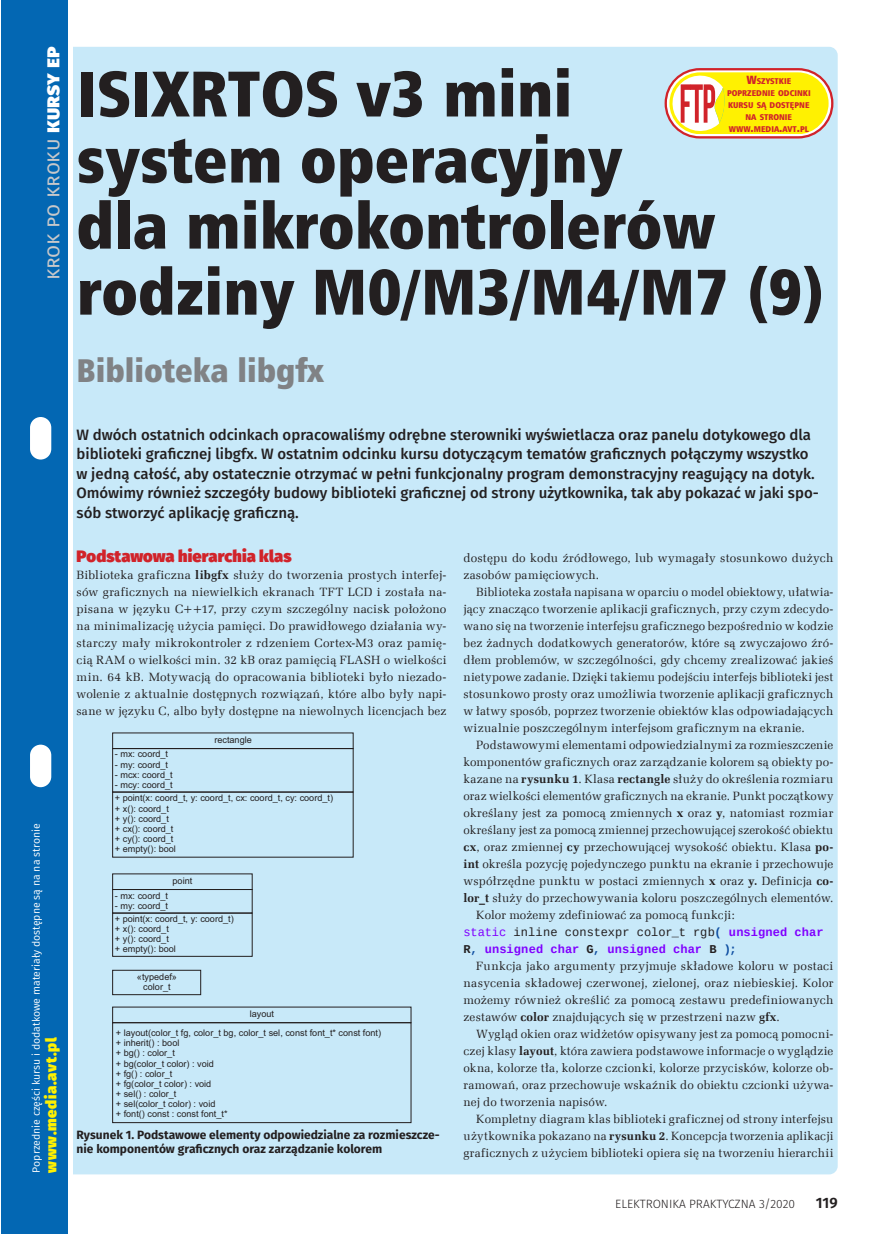
<style>
.page{position:relative;width:893px;height:1234px;background:#fff}
.page>*{position:absolute;margin:0;border:0;box-sizing:border-box;transform-origin:0 0}
._9_tytul{font:64.5px/66px "Humnst 777 X Blk Cn EU";color:#231f20}
._0_podtytul{font:33px "Humnst 777 X Blk Cn EU";color:#808285}
.t1{font:21px "Fira Sans";letter-spacing:-.005em;color:#c7c8ca}
._3_Srodtytul{font:900 16.5px "Fira Sans";color:#d1232a}
._2_lead{font:500 15px/19.5px "Fira Sans";color:#231f20}
.t2{font:900 15px "Fira Sans";letter-spacing:.05em;color:#fff101}
.t3{font:600 15px "Fira Sans";color:#231f20}
._1_Body{font:12px/17px "Zapf Ellipt EU";letter-spacing:.015em;color:#231f20;text-align:justify}
._4_Podpis{font:700 12px/14.4px "Fira Sans";color:#231f20}
._1_Body-2{font:700 12px/17px "Liberation Mono";letter-spacing:.01em;color:#8000ff}
.t4{font:300 12px "Fira Sans";color:#231f20}
.t5{font:10.5px "Fira Sans";color:#fff}
.t6{font:9.15px/10.2px "Arial";color:#231f20}
._7_Tabela{font:8.4px/12px "Humnst 777 X Blk Cn EU";color:#d1232a;text-align:center}
.s1{font-weight:800;color:#fff}
.s2{font-size:12px}
.s3{font-weight:700}
.s4{font-weight:400}
.s5{font-weight:400;color:#231f20}
.s6{color:#0d4da1}
.s7{color:#231f20}
</style>
<div class="page">
<div style="left:6px;top:47px;width:832px;height:1127px;background:#c8e9f9;border-radius:9px"></div>
<div style="left:1px;top:0;width:68px;height:1233px;background:#0367b3"></div>
<div style="left:30px;top:417px;width:21px;height:42px;background:#fff;border-radius:11px"></div>
<div style="left:30px;top:744px;width:21px;height:43px;background:#fff;border-radius:11px"></div>
<hr style="left:68px;top:0;width:4px;height:1233px;background:#fff">
<svg style="left:665px;top:68px;width:168px;height:70px"></svg>
<div style="left:112px;top:748px;width:242px;height:44px;border:1px solid #231f20"></div>
<div style="left:112px;top:791px;width:242px;height:66px;border:1px solid #231f20"></div>
<div style="left:112px;top:888px;width:141px;height:25px;border:1px solid #231f20"></div>
<div style="left:112px;top:912px;width:141px;height:44px;border:1px solid #231f20"></div>
<div style="left:112px;top:969px;width:89px;height:25px;border:1px solid #231f20"></div>
<div style="left:112px;top:1022px;width:299px;height:100px;border:1px solid #231f20"></div>
<h3 class="t1" style="left:36px;top:280px;width:235px;rotate:-90deg">Krok po kroku <span class="s1">Kursy EP</span></h3>
<p class="t5" style="left:28px;top:1172px;width:350px;rotate:-90deg">Poprzednie części kursu i dodatkowe materiały dostępne są na na stronie</p>
<p class="t2" style="left:37px;top:1172px;width:137px;rotate:-90deg">www.media.avt.pl</p>
<p class="_9_tytul" style="left:77px;top:61px;width:749px">ISIXRTOS v3 mini<br>system operacyjny<br>dla mikrokontrolerów rodziny M0/M3/M4/M7 (9)</p>
<p class="_7_Tabela" style="left:727px;top:75px;width:85px"><span class="s2">W</span>SZYSTKIE<br>POPRZEDNIE ODCINKI<br>KURSU SĄ DOSTĘPNE<br>NA STRONIE</p>
<p class="_7_Tabela" style="left:729px;top:123px;width:82px">WWW<span class="s2">.</span>MEDIA<span class="s2">.</span>AVT<span class="s2">.</span>PL</p>
<p class="_0_podtytul" style="left:77px;top:349px;width:249px">Biblioteka libgfx</p>
<p class="_2_lead" style="left:77px;top:423px;width:744px">W dwóch ostatnich odcinkach opracowaliśmy odrębne sterowniki wyświetlacza oraz panelu dotykowego dla biblioteki graficznej libgfx. W ostatnim odcinku kursu dotyczącym tematów graficznych połączymy wszystko w jedną całość, aby ostatecznie otrzymać w pełni funkcjonalny program demonstracyjny reagujący na dotyk.<br>Omówimy również szczegóły budowy biblioteki graficznej od strony użytkownika, tak aby pokazać w jaki spo&shy;sób stworzyć aplikację graficzną.</p>
<p class="_3_Srodtytul" style="left:77px;top:540px;width:217px">Podstawowa hierarchia klas</p>
<p class="_1_Body" style="left:77px;top:566px;width:371px">Biblioteka graficzna <span class="s3">libgfx</span> służy do tworzenia prostych interfej&shy;sów graficznych na niewielkich ekranach TFT LCD i została na&shy;pisana w języku C++17, przy czym szczególny nacisk położono na minimalizację użycia pamięci. Do prawidłowego działania wy&shy;starczy mały mikrokontroler z rdzeniem Cortex-M3 oraz pamię&shy;cią RAM o wielkości min. 32 kB oraz pamięcią FLASH o wielkości min. 64 kB. Motywacją do opracowania biblioteki było niezado&shy;wolenie z aktualnie dostępnych rozwiązań, które albo były napi&shy;sane w języku C, albo były dostępne na niewolnych licencjach bez</p>
<p class="t6" style="left:214px;top:734px;width:39px">rectangle</p>
<p class="t6" style="left:115px;top:748px;width:55px">- mx: coord_t</p>
<p class="t6" style="left:115px;top:759px;width:55px">- my: coord_t</p>
<p class="t6" style="left:115px;top:769px;width:59px">- mcx: coord_t</p>
<p class="t6" style="left:115px;top:777px;width:220px;line-height:13.5px">- mcy: coord_t<br>+ point(x: coord_t, y: coord_t, cx: coord_t, cy: coord_t)</p>
<p class="t6" style="left:115px;top:803px;width:63px">+ x(): coord_t + y(): coord_t + cx(): coord_t + cy(): coord_t + empty(): bool</p>
<p class="t6" style="left:173px;top:875px;width:21px">point</p>
<p class="t6" style="left:115px;top:889px;width:55px">- mx: coord_t</p>
<p class="t6" style="left:115px;top:898px;width:120px;line-height:13px">- my: coord_t<br>+ point(x: coord_t, y: coord_t)</p>
<p class="t6" style="left:115px;top:923px;width:63px">+ x(): coord_t + y(): coord_t + empty(): bool</p>
<p class="t6" style="left:137px;top:971px;width:42px;text-align:center">«typedef» color_t</p>
<p class="t6" style="left:116px;top:1004px;width:267px;line-height:18.8px;text-indent:134px">layout<br>+ layout(color_t fg, color_t bg, color_t sel, const font_t* const font)</p>
<p class="t6" style="left:116px;top:1037px;width:113px">+ inherit() : bool<br>+ bg() : color_t<br>+ bg(color_t color) : void<br>+ fg() : color_t<br>+ fg(color_t color) : void<br>+ sel() : color_t<br>+ sel(color_t color) : void<br>+ font() const : const font_t*</p>
<p class="_4_Podpis" style="left:77px;top:1126px;width:365px">Rysunek 1. Podstawowe elementy odpowiedzialne za rozmieszcze&shy;nie komponentów graficznych oraz zarządzanie kolorem</p>
<p class="_1_Body" style="left:463px;top:549px;width:371px">dostępu do kodu źródłowego, lub wymagały stosunkowo dużych zasobów pamięciowych.</p>
<p class="_1_Body" style="left:463px;top:583px;width:371px;text-indent:13px">Biblioteka została napisana w oparciu o model obiektowy, ułatwia&shy;jący znacząco tworzenie aplikacji graficznych, przy czym zdecydo&shy;wano się na tworzenie interfejsu graficznego bezpośrednio w kodzie bez żadnych dodatkowych generatorów, które są zwyczajowo źró&shy;dłem problemów, w szczególności, gdy chcemy zrealizować jakieś nietypowe zadanie. Dzięki takiemu podejściu interfejs biblioteki jest stosunkowo prosty oraz umożliwia tworzenie aplikacji graficznych w łatwy sposób, poprzez tworzenie obiektów klas odpowiadających wizualnie poszczególnym interfejsom graficznym na ekranie.</p>
<p class="_1_Body" style="left:463px;top:736px;width:371px;text-indent:13px">Podstawowymi elementami odpowiedzialnymi za rozmieszczenie komponentów graficznych oraz zarządzanie kolorem są obiekty po&shy;kazane na <span class="s3">rysunku 1</span>. Klasa <span class="s3">rectangle</span> służy do określenia rozmiaru oraz wielkości elementów graficznych na ekranie. Punkt początkowy określany jest za pomocą zmiennych <span class="s3">x</span> oraz <span class="s3">y</span>, natomiast rozmiar określany jest za pomocą zmiennej przechowującej szerokość obiektu <span class="s3">cx</span>, oraz zmiennej <span class="s3">cy</span> przechowującej wysokość obiektu. Klasa <span class="s3">po&shy;int</span> określa pozycję pojedynczego punktu na ekranie i przechowuje współrzędne punktu w postaci zmiennych <span class="s3">x</span> oraz <span class="s3">y.</span> Definicja <span class="s3">co&shy;lor_t</span> służy do przechowywania koloru poszczególnych elementów.</p>
<p class="_1_Body" style="left:476px;top:906px;width:260px">Kolor możemy zdefiniować za pomocą funkcji:</p>
<p class="_1_Body-2" style="left:463px;top:923px;width:362px"><span class="s4">static</span> <span class="s5">inline constexpr color_t rgb</span><span class="s6">(</span> unsigned char<br><span class="s7">R</span><span class="s6">,</span> unsigned char <span class="s7">G</span><span class="s6">,</span> unsigned char <span class="s7">B</span> <span class="s6">);</span></p>
<p class="_1_Body" style="left:463px;top:957px;width:371px;text-indent:13px">Funkcja jako argumenty przyjmuje składowe koloru w postaci nasycenia składowej czerwonej, zielonej, oraz niebieskiej. Kolor możemy również określić za pomocą zestawu predefiniowanych zestawów <span class="s3">color</span> znajdujących się w przestrzeni nazw <span class="s3">gfx</span>.</p>
<p class="_1_Body" style="left:463px;top:1025px;width:371px;text-indent:13px">Wygląd okien oraz widżetów opisywany jest za pomocą pomocni&shy;czej klasy <span class="s3">layout</span>, która zawiera podstawowe informacje o wyglądzie okna, kolorze tła, kolorze czcionki, kolorze przycisków, kolorze ob&shy;ramowań, oraz przechowuje wskaźnik do obiektu czcionki używa&shy;nej do tworzenia napisów.</p>
<p class="_1_Body" style="left:463px;top:1110px;width:371px;text-indent:13px">Kompletny diagram klas biblioteki graficznej od strony interfejsu użytkownika pokazano na <span class="s3">rysunku 2</span>. Koncepcja tworzenia aplikacji graficznych z użyciem biblioteki opiera się na tworzeniu hierarchii</p>
<p class="t4" style="left:615px;top:1195px;width:181px">ELEKTRONIKA PRAKTYCZNA 3/2020</p>
<p class="t3" style="left:816px;top:1190px;width:23px">119</p>
</div>
